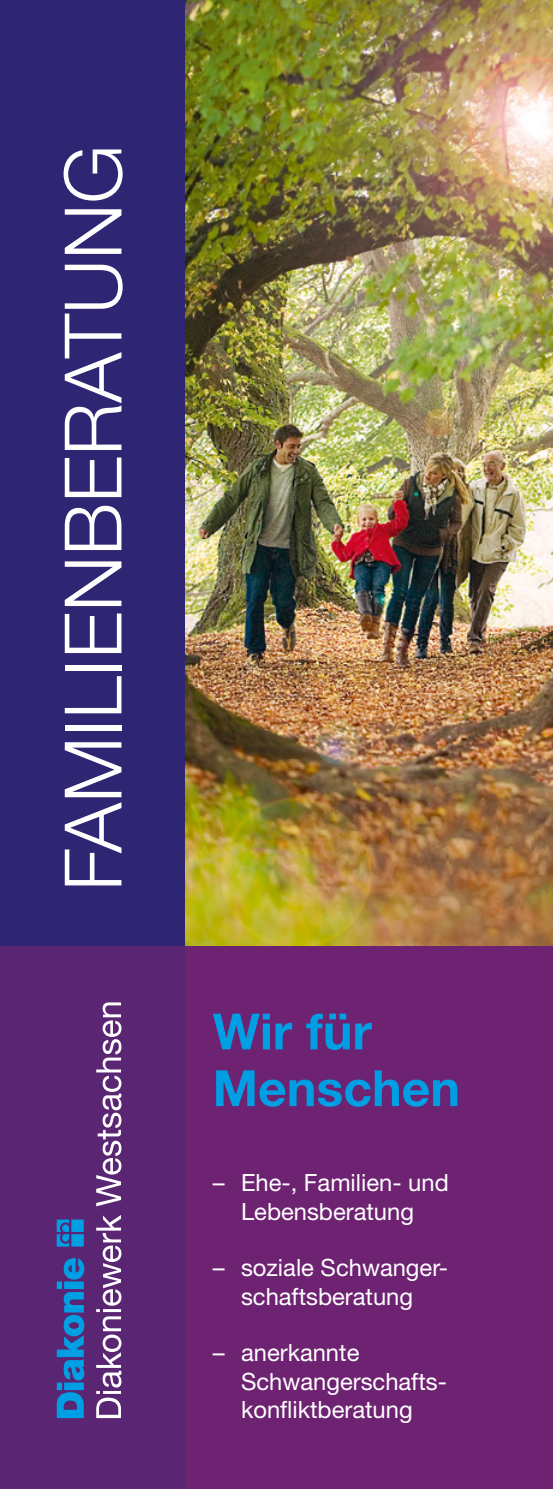
<style>
.page{position:relative;width:553px;height:1489px;background:#fff}
.page>*{position:absolute;margin:0;border:0;box-sizing:border-box;transform-origin:0 0}
._31_75pt_Light{font:300 79.5px "Helvetica Neue LT Pro";color:#fff}
._20pt_Bold{font:700 50px/56.8px "Helvetica Neue LT Pro";color:#009ee3}
.t1{font:23.75px/28.2px "Helvetica Neue LT Pro";color:#fff;text-align:center}
</style>
<div class="page">
<div style="left:184px;top:945px;width:369px;height:543px;background:#6e2272"></div>
<img style="left:184px;top:0;width:369px;height:945px">
<div style="left:0;top:945px;width:184px;height:543px;background:#5a2572"></div>
<div style="left:0;top:0;width:184px;height:945px;background:#2e2672"></div>
<svg style="left:96px;top:1002px;width:25px;height:415px"></svg>
<svg style="left:57px;top:1219px;width:27px;height:198px"></svg>
<p class="_31_75pt_Light" style="left:45px;top:891px;width:747px;rotate:-90deg">FAMILIENBERATUNG</p>
<p class="_20pt_Bold" style="left:213px;top:1002px;width:249px">Wir für<br>Menschen</p>
<p class="t1" style="left:213px;top:1167px;width:238px">– Ehe-, Familien- und<br>Lebensberatung</p>
<p class="t1" style="left:213px;top:1252px;width:237px">– soziale Schwanger&shy;schaftsberatung</p>
<p class="t1" style="left:241px;top:1337px;width:205px;text-align:left;text-indent:-28px">– anerkannte<br>Schwangerschafts&shy;konfliktberatung</p>
</div>
